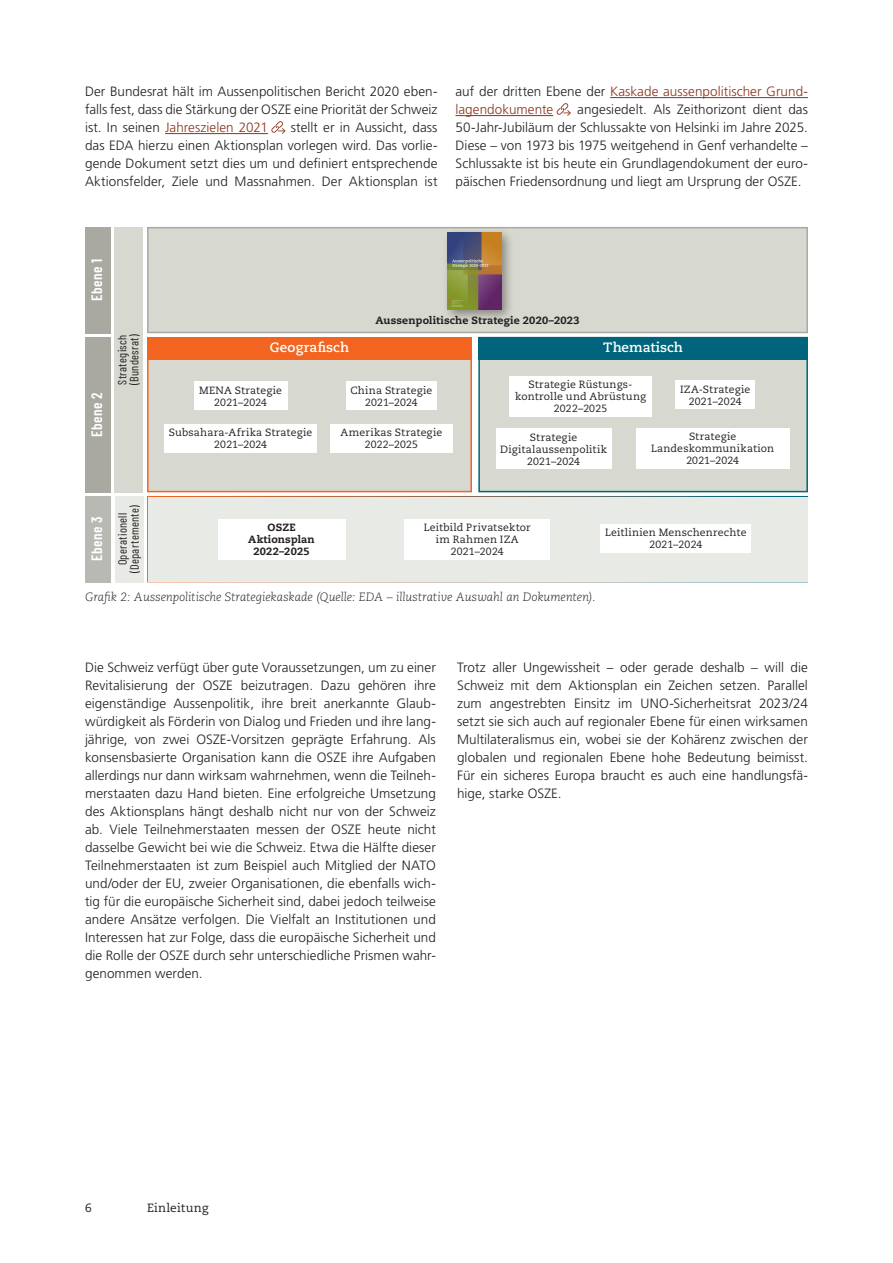
<style>
.page{position:relative;width:893px;height:1263px;background:#fff}
.page>*{position:absolute;margin:0;border:0;box-sizing:border-box;transform-origin:0 0}
.Barl_1{font:600 15px "Barlow Condensed";letter-spacing:.03em;color:#fff}
._4_Lauftext_9pt{font:300 13.5px/18px "Frutiger LT Pro";letter-spacing:.005em;color:#231f20;text-align:justify}
._4_Lauftext_9pt-2{font:300 13.5px/18px "Frutiger LT Pro";letter-spacing:.005em;color:#8b351b}
.Geografisch{font:700 13.5px "Caecilia LT Pro 75";letter-spacing:.005em;color:#fff}
.Thematisch{font:700 13.5px "Caecilia LT Pro 75";letter-spacing:.005em;color:#fff}
._4_Legende{font:italic 300 12px "Caecilia LT Pro 46";letter-spacing:-.005em;color:#231f20}
.Barl_2{font:12px/12px "Barlow Condensed";letter-spacing:.03em;color:#231f20}
.t1{font:12px "Caecilia LT Pro 55 Roman";letter-spacing:.02em;color:#231f20}
.Kasten_Kaskade{font:10.5px/12px "Caecilia LT Pro 55 Roman";letter-spacing:.02em;color:#231f20;text-align:center}
.Text_aktuell{font:800 10.5px "Caecilia LT Pro 85";letter-spacing:.015em;color:#231f20}
.Kasten_Kaskade-2{font:800 10.5px/12px "Caecilia LT Pro 85";letter-spacing:.015em;color:#231f20;text-align:center}
.s1{color:#8b351b}
.s2{color:#231f20}
</style>
<div class="page">
<hr style="left:165px;top:133px;width:103px;height:1px;background:#8b351b">
<svg style="left:271px;top:121px;width:15px;height:13px"></svg>
<hr style="left:610px;top:97px;width:198px;height:1px;background:#8b351b">
<hr style="left:455px;top:115px;width:98px;height:1px;background:#8b351b">
<svg style="left:557px;top:103px;width:14px;height:13px"></svg>
<div style="left:479px;top:338px;width:328px;height:154px;background:#d7d8cf"></div>
<div style="left:478px;top:337px;width:330px;height:155px;border:2px solid #00657c"></div>
<div style="left:147px;top:355px;width:325px;height:137px;background:#d7d8cf;border:2px solid #f36421"></div>
<div style="left:85px;top:227px;width:26px;height:106px;background:#a9a9a2"></div>
<div style="left:114px;top:227px;width:29px;height:265px;background:#d7d8cf"></div>
<div style="left:147px;top:496px;width:661px;height:86px;background:#e8ebe5;border:2px solid #fff"></div>
<div style="left:675px;top:380px;width:80px;height:29px;background:#fff"></div>
<div style="left:509px;top:376px;width:143px;height:40px;background:#fff"></div>
<div style="left:636px;top:428px;width:153px;height:41px;background:#fff"></div>
<div style="left:496px;top:428px;width:115px;height:41px;background:#fff"></div>
<div style="left:194px;top:382px;width:93px;height:28px;background:#fff"></div>
<div style="left:346px;top:382px;width:91px;height:28px;background:#fff"></div>
<div style="left:330px;top:424px;width:123px;height:29px;background:#fff"></div>
<div style="left:165px;top:424px;width:152px;height:29px;background:#fff"></div>
<div style="left:600px;top:524px;width:151px;height:28px;background:#fff"></div>
<div style="left:218px;top:519px;width:127px;height:41px;background:#fff"></div>
<div style="left:405px;top:519px;width:145px;height:40px;background:#fff"></div>
<div style="left:115px;top:496px;width:28px;height:86px;background:#e8ebe5"></div>
<div style="left:85px;top:337px;width:26px;height:155px;background:#a9a9a2"></div>
<div style="left:85px;top:496px;width:26px;height:86px;background:#b9b9b3"></div>
<div style="left:148px;top:228px;width:659px;height:104px;background:#d7d8cf"></div>
<div style="left:147px;top:227px;width:661px;height:106px;border:2px solid #a9a9a2"></div>
<div style="left:443px;top:228px;width:72px;height:95px;background:#231f20;opacity:.44"></div>
<img style="left:448px;top:233px;width:53px;height:77px">
<div style="left:147px;top:337px;width:325px;height:22px;background:#f36421"></div>
<div style="left:478px;top:337px;width:330px;height:22px;background:#00657c"></div>
<p class="_4_Lauftext_9pt" style="left:85px;top:83px;width:354px">Der Bundesrat hält im Aussenpolitischen Bericht 2020 eben&shy;falls fest, dass die Stärkung der OSZE eine Priorität der Schweiz ist. In seinen <span class="s1">Jahreszielen 2021</span></p>
<p class="_4_Lauftext_9pt" style="left:85px;top:119px;width:354px;text-indent:206px">stellt er in Aussicht, dass das EDA hierzu einen Aktionsplan vorlegen wird. Das vorlie&shy;gende Dokument setzt dies um und definiert entsprechende Aktionsfelder, Ziele und Massnahmen. Der Aktionsplan ist</p>
<p class="_4_Lauftext_9pt-2" style="left:455px;top:83px;width:354px"><span class="s2">auf der dritten Ebene der</span> Kaskade aussenpolitischer Grund&shy;lagendokumente</p>
<p class="_4_Lauftext_9pt" style="left:455px;top:101px;width:354px;text-indent:122px">angesiedelt. Als Zeithorizont dient das 50-Jahr-Jubiläum der Schlussakte von Helsinki im Jahre 2025.<br>Diese – von 1973 bis 1975 weitgehend in Genf verhandelte – Schlussakte ist bis heute ein Grundlagendokument der euro&shy;päischen Friedensordnung und liegt am Ursprung der OSZE.</p>
<p class="Barl_1" style="left:86px;top:301px;width:43px;rotate:-90deg">Ebene 1</p>
<p class="Barl_1" style="left:86px;top:437px;width:46px;rotate:-90deg">Ebene 2</p>
<p class="Barl_2" style="left:115px;top:385px;width:52px;rotate:-90deg">Strategisch (Bundesrat)</p>
<p class="Barl_1" style="left:86px;top:561px;width:46px;rotate:-90deg">Ebene 3</p>
<p class="Barl_2" style="left:116px;top:573px;width:69px;text-align:center;rotate:-90deg">Operationell (Departemente)</p>
<p class="Text_aktuell" style="left:375px;top:313px;width:206px">Aussenpolitische Strategie 2020–2023</p>
<p class="Geografisch" style="left:270px;top:338px;width:81px">Geografisch</p>
<p class="Geografisch" style="left:603px;top:338px;width:81px">Thematisch</p>
<p class="Thematisch" style="left:603px;top:343px;width:81px">Thematisch</p>
<p class="Kasten_Kaskade" style="left:199px;top:384px;width:84px">MENA Strategie<br>2021–2024</p>
<p class="Kasten_Kaskade" style="left:351px;top:384px;width:83px">China Strategie<br>2021–2024</p>
<p class="Kasten_Kaskade" style="left:341px;top:427px;width:103px">Amerikas Strategie<br>2022–2025</p>
<p class="Kasten_Kaskade" style="left:169px;top:427px;width:145px">Subsahara-Afrika Strategie<br>2021–2024</p>
<p class="Kasten_Kaskade" style="left:515px;top:378px;width:132px">Strategie Rüstungs&shy;kontrolle und Abrüstung<br>2022–2025</p>
<p class="Kasten_Kaskade" style="left:680px;top:383px;width:72px">IZA-Strategie<br>2021–2024</p>
<p class="Kasten_Kaskade" style="left:500px;top:431px;width:108px">Strategie<br>Digitalaussenpolitik<br>2021–2024</p>
<p class="Kasten_Kaskade" style="left:651px;top:431px;width:125px">Strategie<br>Landeskommunikation<br>2021–2024</p>
<p class="Kasten_Kaskade-2" style="left:248px;top:521px;width:68px">OSZE<br>Aktionsplan<br>2022–2025</p>
<p class="Kasten_Kaskade" style="left:424px;top:521px;width:109px">Leitbild Privatsektor im Rahmen IZA</p>
<p class="Kasten_Kaskade" style="left:451px;top:545px;width:54px">2021–2024</p>
<p class="Kasten_Kaskade" style="left:605px;top:526px;width:143px">Leitlinien Menschenrechte<br>2021–2024</p>
<p class="_4_Legende" style="left:85px;top:589px;width:512px">Grafik 2: Aussenpolitische Strategiekaskade (Quelle: EDA – illustrative Auswahl an Dokumenten).</p>
<p class="_4_Lauftext_9pt" style="left:85px;top:659px;width:352px">Die Schweiz verfügt über gute Voraussetzungen, um zu einer Revitalisierung der OSZE beizutragen. Dazu gehören ihre eigenständige Aussenpolitik, ihre breit anerkannte Glaub&shy;würdigkeit als Förderin von Dialog und Frieden und ihre lang&shy;jährige, von zwei OSZE-Vorsitzen geprägte Erfahrung. Als konsensbasierte Organisation kann die OSZE ihre Aufgaben allerdings nur dann wirksam wahrnehmen, wenn die Teilneh&shy;merstaaten dazu Hand bieten. Eine erfolgreiche Umsetzung des Aktionsplans hängt deshalb nicht nur von der Schweiz ab. Viele Teilnehmerstaaten messen der OSZE heute nicht dasselbe Gewicht bei wie die Schweiz. Etwa die Hälfte dieser Teilnehmerstaaten ist zum Beispiel auch Mitglied der NATO und/oder der EU, zweier Organisationen, die ebenfalls wich&shy;tig für die europäische Sicherheit sind, dabei jedoch teilweise andere Ansätze verfolgen. Die Vielfalt an Institutionen und Interessen hat zur Folge, dass die europäische Sicherheit und die Rolle der OSZE durch sehr unterschiedliche Prismen wahr&shy;genommen werden.</p>
<p class="_4_Lauftext_9pt" style="left:457px;top:659px;width:352px">Trotz aller Ungewissheit – oder gerade deshalb – will die Schweiz mit dem Aktionsplan ein Zeichen setzen. Parallel zum angestrebten Einsitz im UNO-Sicherheitsrat 2023/24 setzt sie sich auch auf regionaler Ebene für einen wirksamen Multilateralismus ein, wobei sie der Kohärenz zwischen der globalen und regionalen Ebene hohe Bedeutung beimisst.<br>Für ein sicheres Europa braucht es auch eine handlungsfä&shy;hige, starke OSZE.</p>
<p class="t1" style="left:85px;top:1200px;width:8px">6</p>
<p class="t1" style="left:147px;top:1200px;width:63px">Einleitung</p>
</div>
